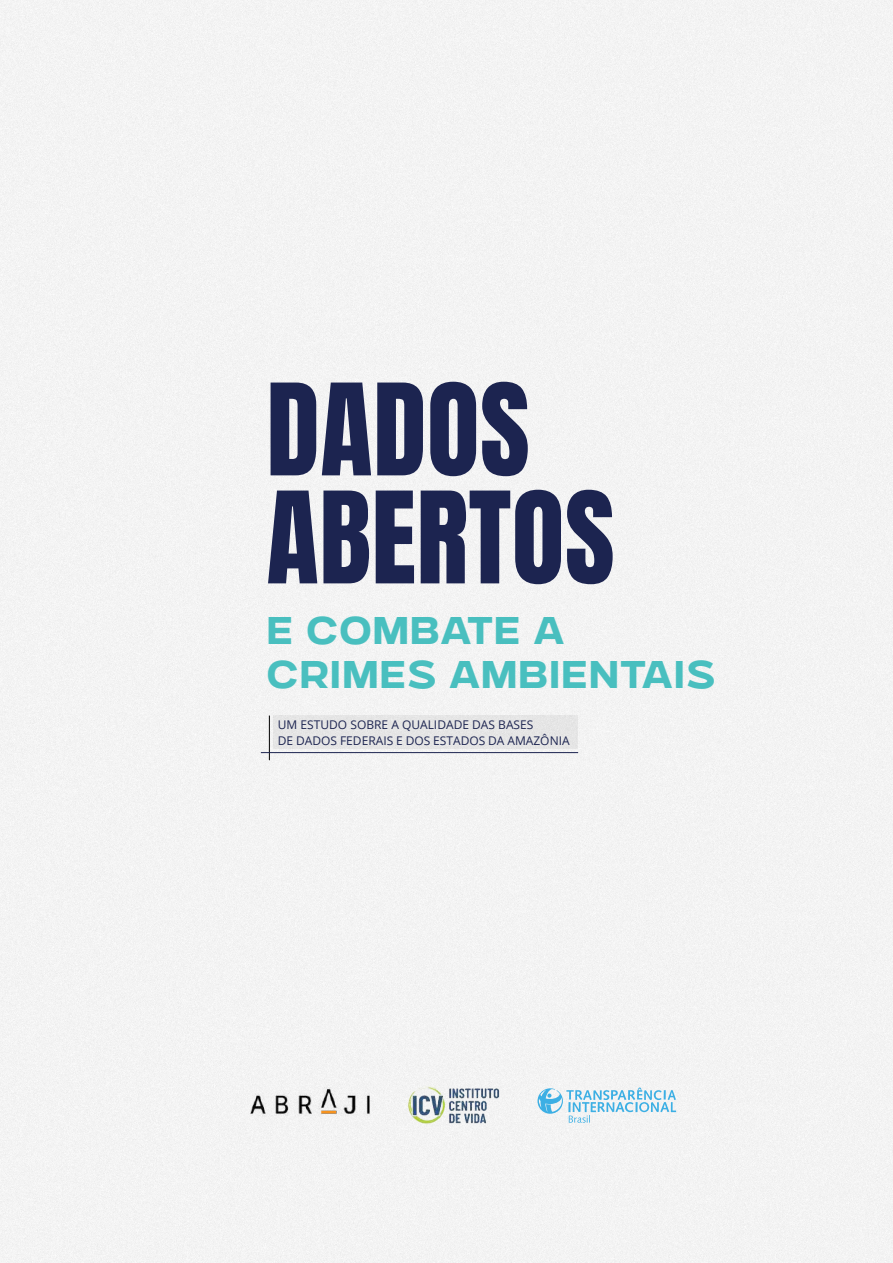
<style>
.page{position:relative;width:893px;height:1263px;background:#fff}
.page>*{position:absolute;margin:0;border:0;box-sizing:border-box;transform-origin:0 0}
.t1{font:108px/108px "Anton";letter-spacing:.005em;color:#1c2450}
.t2{font:500 36px/43.2px "Gunterz";color:#49bfbf}
.t3{font:12px/15.6px "Open Sans";color:#1c2450}
</style>
<div class="page">
<img style="left:250px;top:1081px;width:120px;height:48px">
<img style="left:408px;top:1085px;width:91px;height:40px">
<svg style="left:537px;top:1087px;width:139px;height:36px"></svg>
<div style="left:274px;top:715px;width:304px;height:34px;background:#e5e5e5"></div>
<hr style="left:269px;top:715px;width:1px;height:45px;background:#000">
<hr style="left:261px;top:752px;width:317px;height:1px;background:#1c2450">
<h1 class="t1" style="left:266px;top:384px;width:350px">DADOS<br>ABERTOS</h1>
<h2 class="t2" style="left:266px;top:611px;width:451px">E COMBATE A<br>CRIMES AMBIENTAIS</h2>
<p class="t3" style="left:278px;top:716px;width:293px">UM ESTUDO SOBRE A QUALIDADE DAS BASES<br>DE DADOS FEDERAIS E DOS ESTADOS DA AMAZÔNIA</p>
</div>
